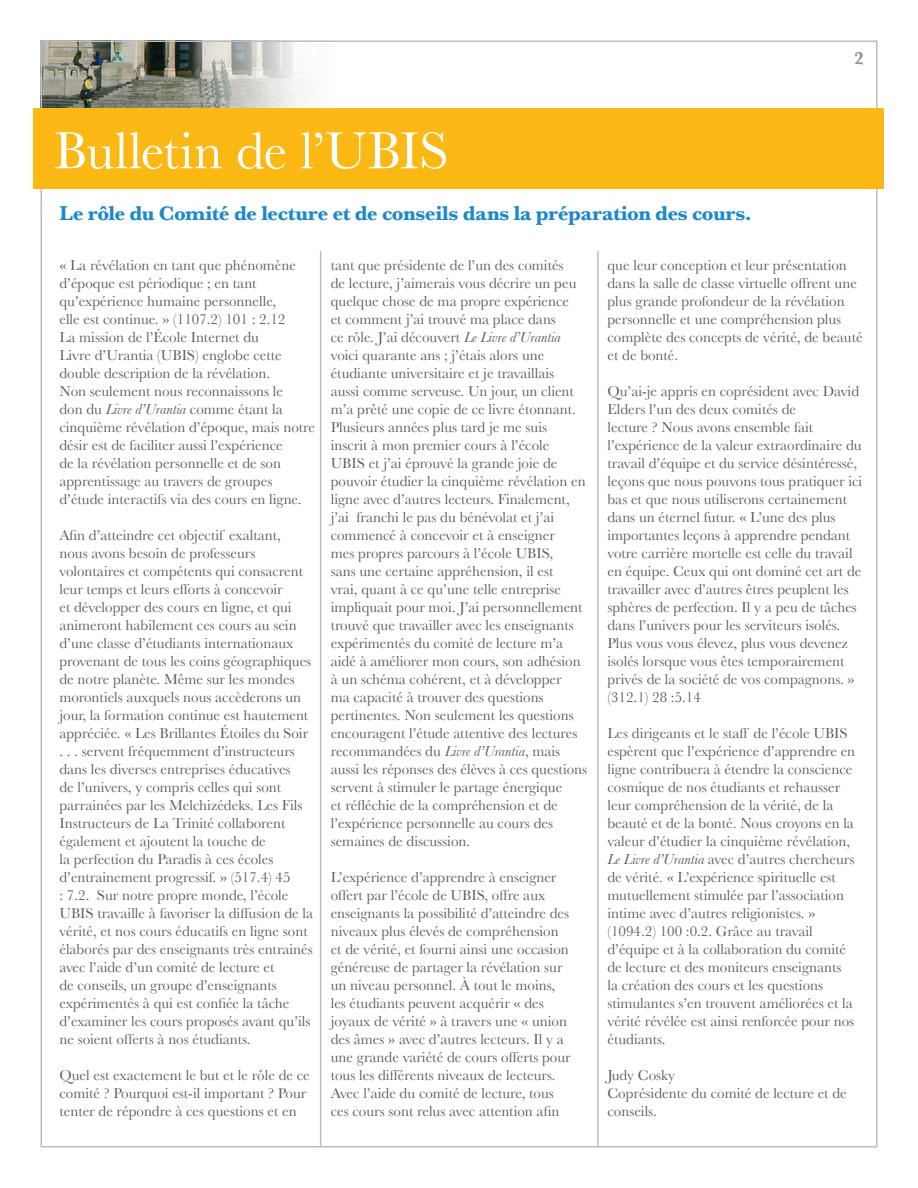
<style>
.page{position:relative;width:918px;height:1188px;background:#fff}
.page>*{position:absolute;margin:0;border:0;box-sizing:border-box;transform-origin:0 0}
.t1{font:54px "Baskerville";color:#fff}
.t2{font:700 21px "Baskerville";letter-spacing:-.025em;color:#1e89ca}
.t3{font:700 18px "Baskerville";color:#939598}
.t4{font:15px/18px "Baskerville";color:#5c5c5f}
.s1{font-style:italic}
</style>
<div class="page">
<img style="left:43px;top:43px;width:265px;height:65px">
<div style="left:34px;top:108px;width:850px;height:81px;background:#fcb814"></div>
<hr style="left:320px;top:251px;width:1px;height:895px;background:#bcbdc0">
<hr style="left:597px;top:251px;width:2px;height:895px;background:#bcbdc0">
<p class="t1" style="left:54px;top:119px;width:396px">Bulletin de l’UBIS</p>
<p class="t3" style="left:854px;top:47px;width:11px">2</p>
<p class="t2" style="left:59px;top:201px;width:694px">Le rôle du Comité de lecture et de conseils dans la préparation des cours.</p>
<p class="t4" style="left:59px;top:256px;width:257px">« La révélation en tant que phénomène d’époque est périodique ; en tant qu’expérience humaine personnelle,<br>elle est continue. » (1107.2) 101 : 2.12<br>La mission de l’École Internet du<br>Livre d’Urantia (UBIS) englobe cette double description de la révélation.<br>Non seulement nous reconnaissons le<br>don du <span class="s1">Livre d’Urantia</span> comme étant la cinquième révélation d’époque, mais notre désir est de faciliter aussi l’expérience<br>de la révélation personnelle et de son apprentissage au travers de groupes d’étude interactifs via des cours en ligne.</p>
<p class="t4" style="left:59px;top:526px;width:255px">Afin d’atteindre cet objectif exaltant,<br>nous avons besoin de professeurs volontaires et compétents qui consacrent leur temps et leurs efforts à concevoir<br>et développer des cours en ligne, et qui animeront habilement ces cours au sein d’une classe d’étudiants internationaux provenant de tous les coins géographiques de notre planète. Même sur les mondes morontiels auxquels nous accèderons un jour, la formation continue est hautement appréciée. « Les Brillantes Étoiles du Soir . . . servent fréquemment d’instructeurs dans les diverses entreprises éducatives<br>de l’univers, y compris celles qui sont parrainées par les Melchizédeks. Les Fils Instructeurs de La Trinité collaborent également et ajoutent la touche de<br>la perfection du Paradis à ces écoles d’entrainement progressif. » (517.4) 45<br>: 7.2. Sur notre propre monde, l’école UBIS travaille à favoriser la diffusion de la vérité, et nos cours éducatifs en ligne sont élaborés par des enseignants très entrainés avec l’aide d’un comité de lecture et<br>de conseils, un groupe d’enseignants expérimentés à qui est confiée la tâche d’examiner les cours proposés avant qu’ils ne soient offerts à nos étudiants.</p>
<p class="t4" style="left:59px;top:1066px;width:252px">Quel est exactement le but et le rôle de ce comité ? Pourquoi est-il important ? Pour tenter de répondre à ces questions et en</p>
<p class="t4" style="left:331px;top:256px;width:258px">tant que présidente de l’un des comités<br>de lecture, j’aimerais vous décrire un peu quelque chose de ma propre expérience<br>et comment j’ai trouvé ma place dans<br>ce rôle. J’ai découvert <span class="s1">Le Livre d’Urantia </span>voici quarante ans ; j’étais alors une étudiante universitaire et je travaillais<br>aussi comme serveuse. Un jour, un client m’a prêté une copie de ce livre étonnant.<br>Plusieurs années plus tard je me suis inscrit à mon premier cours à l’école UBIS et j’ai éprouvé la grande joie de pouvoir étudier la cinquième révélation en ligne avec d’autres lecteurs. Finalement, j’ai franchi le pas du bénévolat et j’ai commencé à concevoir et à enseigner<br>mes propres parcours à l’école UBIS,<br>sans une certaine appréhension, il est<br>vrai, quant à ce qu’une telle entreprise impliquait pour moi. J’ai personnellement trouvé que travailler avec les enseignants expérimentés du comité de lecture m’a aidé à améliorer mon cours, son adhésion à un schéma cohérent, et à développer<br>ma capacité à trouver des questions pertinentes. Non seulement les questions encouragent l’étude attentive des lectures recommandées du <span class="s1">Livre d’Urantia</span>, mais aussi les réponses des élèves à ces questions servent à stimuler le partage énergique<br>et réfléchie de la compréhension et de l’expérience personnelle au cours des semaines de discussion.</p>
<p class="t4" style="left:331px;top:868px;width:241px">L’expérience d’apprendre à enseigner offert par l’école de UBIS, offre aux enseignants la possibilité d’atteindre des niveaux plus élevés de compréhension et de vérité, et fourni ainsi une occasion généreuse de partager la révélation sur un niveau personnel. À tout le moins, les étudiants peuvent acquérir « des joyaux de vérité » à travers une « union des âmes » avec d’autres lecteurs. Il y a une grande variété de cours offerts pour tous les différents niveaux de lecteurs.<br>Avec l’aide du comité de lecture, tous ces cours sont relus avec attention afin</p>
<p class="t4" style="left:608px;top:256px;width:257px">que leur conception et leur présentation dans la salle de classe virtuelle offrent une plus grande profondeur de la révélation personnelle et une compréhension plus complète des concepts de vérité, de beauté et de bonté.</p>
<p class="t4" style="left:608px;top:382px;width:256px">Qu’ai-je appris en coprésident avec David Elders l’un des deux comités de<br>lecture ? Nous avons ensemble fait l’expérience de la valeur extraordinaire du travail d’équipe et du service désintéressé, leçons que nous pouvons tous pratiquer ici bas et que nous utiliserons certainement dans un éternel futur. « L’une des plus importantes leçons à apprendre pendant votre carrière mortelle est celle du travail en équipe. Ceux qui ont dominé cet art de travailler avec d’autres êtres peuplent les sphères de perfection. Il y a peu de tâches dans l’univers pour les serviteurs isolés.<br>Plus vous vous élevez, plus vous devenez isolés lorsque vous êtes temporairement privés de la société de vos compagnons. » (312.1) 28 :5.14</p>
<p class="t4" style="left:608px;top:724px;width:249px">Les dirigeants et le staff de l’école UBIS espèrent que l’expérience d’apprendre en ligne contribuera à étendre la conscience cosmique de nos étudiants et rehausser leur compréhension de la vérité, de la beauté et de la bonté. Nous croyons en la valeur d’étudier la cinquième révélation, <span class="s1">Le Livre d’Urantia</span> avec d’autres chercheurs de vérité. « L’expérience spirituelle est mutuellement stimulée par l’association intime avec d’autres religionistes. » (1094.2) 100 :0.2. Grâce au travail d’équipe et à la collaboration du comité de lecture et des moniteurs enseignants la création des cours et les questions stimulantes s’en trouvent améliorées et la vérité révélée est ainsi renforcée pour nos étudiants.</p>
<p class="t4" style="left:608px;top:1066px;width:69px">Judy Cosky</p>
<p class="t4" style="left:608px;top:1084px;width:241px">Coprésidente du comité de lecture et de conseils.</p>
</div>
